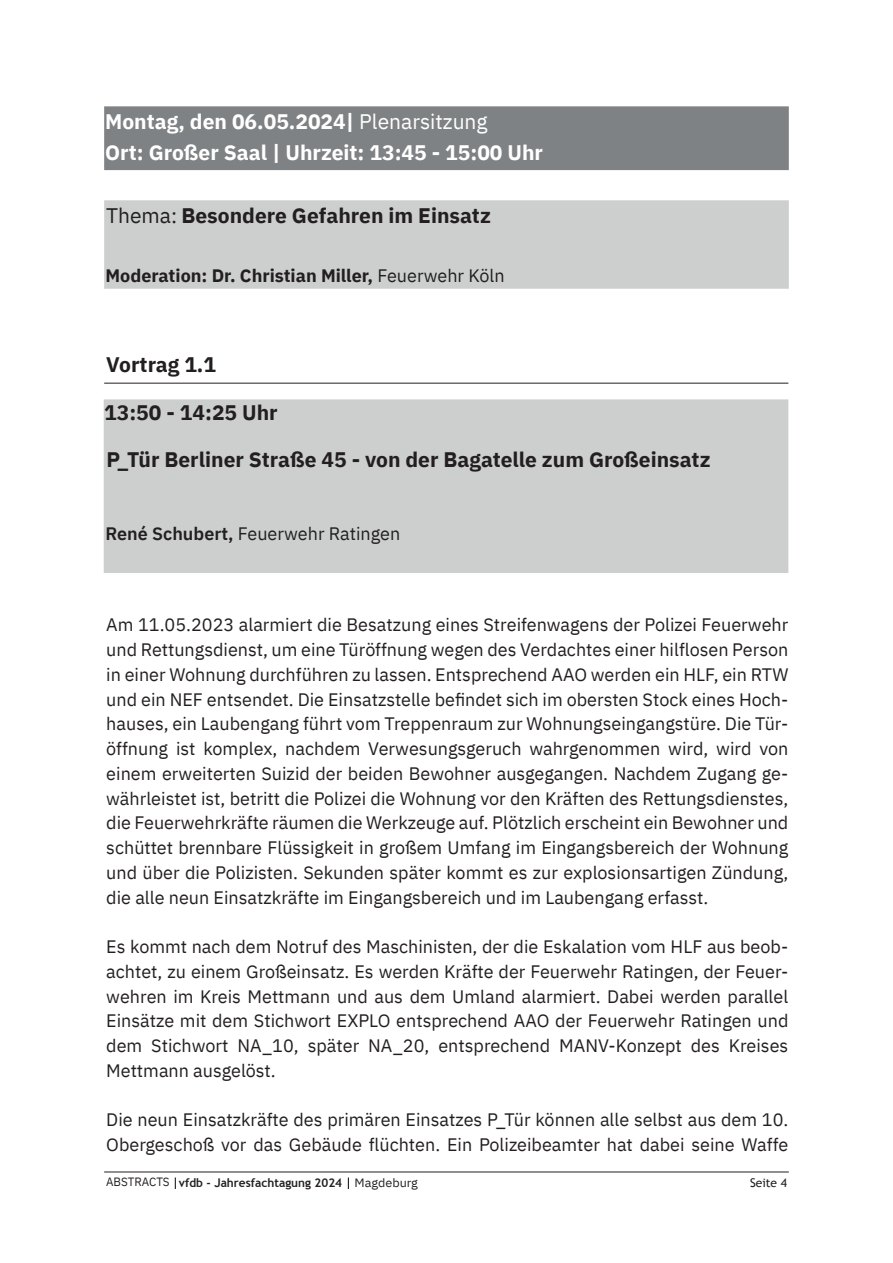
<style>
.page{position:relative;width:893px;height:1263px;background:#fff}
.page>*{position:absolute;margin:0;border:0;box-sizing:border-box;transform-origin:0 0}
.t1{font:700 21px "IBM Plex Sans";color:#231f20}
.t2{font:700 21px/31px "IBM Plex Sans";color:#fff}
.t3{font:18px/24.8px "IBM Plex Sans";color:#231f20;text-align:justify}
.t4{font:700 18px "IBM Plex Sans";color:#231f20}
.t5{font:700 12px "Trebuchet MS";color:#231f20}
.t6{font:12px "Trebuchet MS";color:#231f20}
.s1{font-weight:400}
.s2{font-weight:600}
.s3{font-family:"IBM Plex Sans";font-weight:400}
</style>
<div class="page">
<hr style="left:104px;top:1171px;width:685px;height:1px;background:#231f20">
<svg style="left:348px;top:1177px;width:1px;height:12px"></svg>
<svg style="left:175px;top:1177px;width:1px;height:12px"></svg>
<div style="left:104px;top:399px;width:684px;height:174px;background:#cdcfcf;border:2px solid #cdcfcf"></div>
<div style="left:104px;top:106px;width:685px;height:64px;background:#7f8284;border:2px solid #7f8284"></div>
<div style="left:104px;top:200px;width:685px;height:89px;background:#cdcfcf;border:2px solid #cdcfcf"></div>
<hr style="left:104px;top:383px;width:684px;height:1px;background:#231f20">
<p class="t2" style="left:105px;top:104px;width:439px">Montag, den 06.05.2024| <span class="s1">Plenarsitzung<br></span>Ort: Großer Saal | Uhrzeit: 13:45 - 15:00 Uhr</p>
<p class="t1" style="left:106px;top:198px;width:386px"><span class="s1">Thema:</span> Besondere Gefahren im Einsatz</p>
<p class="t4" style="left:106px;top:261px;width:401px">Moderation: Dr. Christian Miller, <span class="s1">Feuerwehr Köln</span></p>
<p class="t1" style="left:106px;top:347px;width:111px">Vortrag 1.1</p>
<p class="t1" style="left:104px;top:396px;width:175px">13:50 - 14:25 Uhr</p>
<p class="t1" style="left:107px;top:443px;width:605px">P_Tür Berliner Straße 45 - von der Bagatelle zum Großeinsatz</p>
<p class="t3" style="left:106px;top:519px;width:296px"><span class="s2">René Schubert,</span> Feuerwehr Ratingen</p>
<p class="t3" style="left:106px;top:611px;width:684px">Am 11.05.2023 alarmiert die Besatzung eines Streifenwagens der Polizei Feuerwehr und Rettungsdienst, um eine Türöffnung wegen des Verdachtes einer hilflosen Person in einer Wohnung durchführen zu lassen. Entsprechend AAO werden ein HLF, ein RTW und ein NEF entsendet. Die Einsatzstelle befindet sich im obersten Stock eines Hoch&shy;hauses, ein Laubengang führt vom Treppenraum zur Wohnungseingangstüre. Die Tür&shy;öffnung ist komplex, nachdem Verwesungsgeruch wahrgenommen wird, wird von einem erweiterten Suizid der beiden Bewohner ausgegangen. Nachdem Zugang ge&shy;währleistet ist, betritt die Polizei die Wohnung vor den Kräften des Rettungsdienstes, die Feuerwehrkräfte räumen die Werkzeuge auf. Plötzlich erscheint ein Bewohner und schüttet brennbare Flüssigkeit in großem Umfang im Eingangsbereich der Wohnung und über die Polizisten. Sekunden später kommt es zur explosionsartigen Zündung, die alle neun Einsatzkräfte im Eingangsbereich und im Laubengang erfasst.</p>
<p class="t3" style="left:106px;top:933px;width:684px">Es kommt nach dem Notruf des Maschinisten, der die Eskalation vom HLF aus beob&shy;achtet, zu einem Großeinsatz. Es werden Kräfte der Feuerwehr Ratingen, der Feuer&shy;wehren im Kreis Mettmann und aus dem Umland alarmiert. Dabei werden parallel Einsätze mit dem Stichwort EXPLO entsprechend AAO der Feuerwehr Ratingen und dem Stichwort NA_10, später NA_20, entsprechend MANV-Konzept des Kreises Mettmann ausgelöst.</p>
<p class="t3" style="left:106px;top:1106px;width:684px">Die neun Einsatzkräfte des primären Einsatzes P_Tür können alle selbst aus dem 10.<br>Obergeschoß vor das Gebäude flüchten. Ein Polizeibeamter hat dabei seine Waffe</p>
<p class="t5" style="left:106px;top:1175px;width:313px"><span class="s3">ABSTRACTS</span> vfdb - Jahresfachtagung 2024 <span class="s3">Magdeburg</span></p>
<p class="t6" style="left:750px;top:1175px;width:38px">Seite 4</p>
</div>
